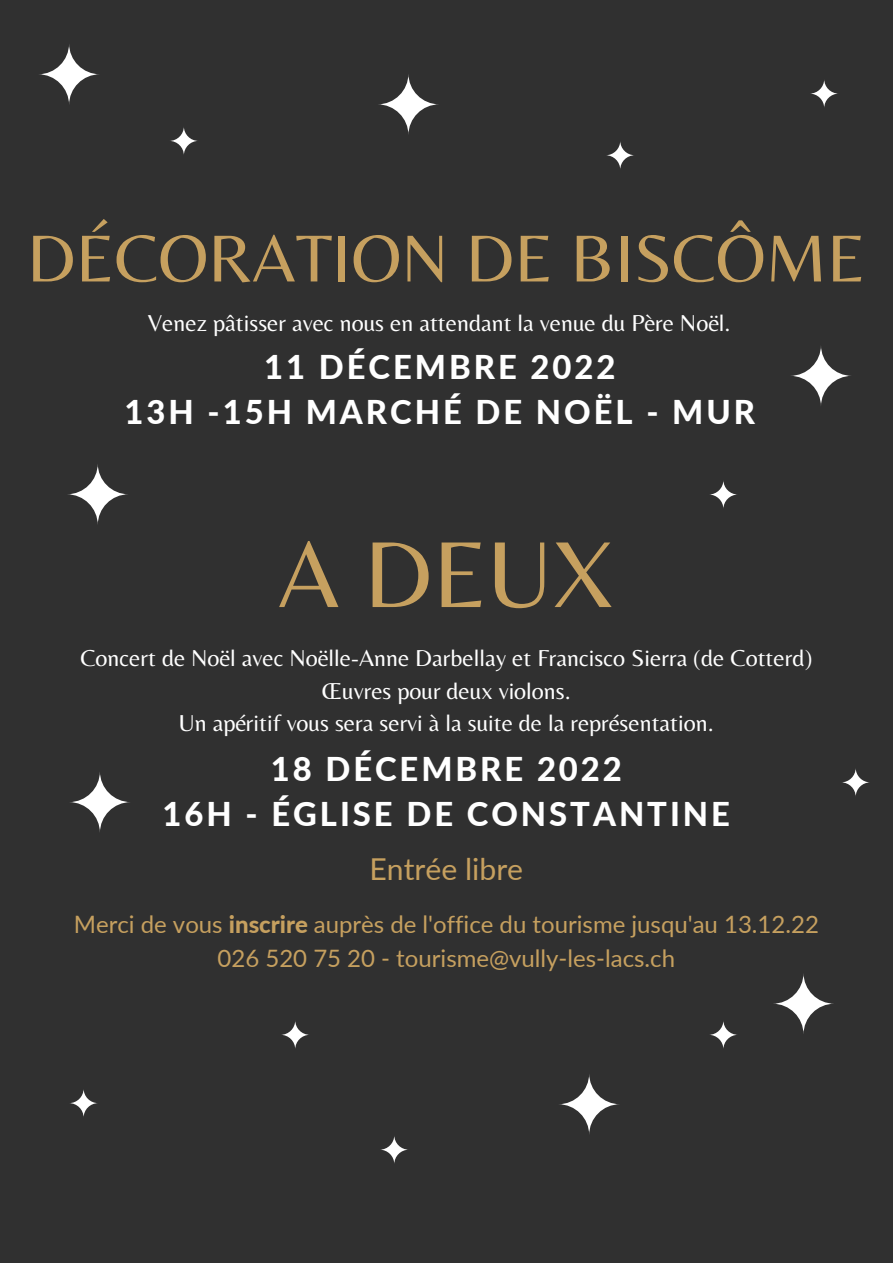
<style>
.page{position:relative;width:893px;height:1264px;background:#fff}
.page>*{position:absolute;margin:0;border:0;box-sizing:border-box;transform-origin:0 0}
.t1{font:97.35px "Belleza";color:#c6a05f}
.t2{font:69px "Belleza";color:#c6a05f}
.t3{font:800 32.7px/45.3px "Lato";letter-spacing:.09em;color:#fff;text-align:center}
.t4{font:30.15px "Lato";color:#c6a05f}
.t5{font:24px/32.5px "Belleza";color:#fff;text-align:center}
.t6{font:24px/33.5px "Lato";color:#c6a05f;text-align:center}
.s1{font-weight:800}
</style>
<div class="page">
<div style="left:0;top:0;width:892px;height:1262px;background:#303030"></div>
<svg style="left:38px;top:43px;width:62px;height:62px"></svg>
<svg style="left:69px;top:771px;width:62px;height:62px"></svg>
<svg style="left:558px;top:1073px;width:62px;height:62px"></svg>
<svg style="left:772px;top:972px;width:62px;height:62px"></svg>
<svg style="left:790px;top:345px;width:61px;height:62px"></svg>
<svg style="left:377px;top:73px;width:62px;height:62px"></svg>
<svg style="left:169px;top:126px;width:29px;height:29px"></svg>
<svg style="left:605px;top:141px;width:29px;height:29px"></svg>
<svg style="left:809px;top:79px;width:29px;height:29px"></svg>
<svg style="left:708px;top:480px;width:30px;height:29px"></svg>
<svg style="left:841px;top:767px;width:29px;height:30px"></svg>
<svg style="left:708px;top:1020px;width:30px;height:29px"></svg>
<svg style="left:379px;top:1135px;width:30px;height:29px"></svg>
<svg style="left:69px;top:1088px;width:29px;height:29px"></svg>
<svg style="left:280px;top:1020px;width:30px;height:29px"></svg>
<svg style="left:67px;top:463px;width:62px;height:62px"></svg>
<h2 class="t2" style="left:27px;top:217px;width:840px">DÉCORATION DE BISCÔME</h2>
<p class="t5" style="left:148px;top:306px;width:584px">Venez pâtisser avec nous en attendant la venue du Père Noël.</p>
<h3 class="t3" style="left:125px;top:343px;width:632px">11 DÉCEMBRE 2022<br>13H -15H MARCHÉ DE NOËL - MUR</h3>
<h1 class="t1" style="left:278px;top:516px;width:338px">A DEUX</h1>
<p class="t5" style="left:80px;top:641px;width:733px">Concert de Noël avec Noëlle-Anne Darbellay et Francisco Sierra (de Cotterd)<br>Œuvres pour deux violons.<br>Un apéritif vous sera servi à la suite de la représentation.</p>
<h3 class="t3" style="left:163px;top:745px;width:569px">18 DÉCEMBRE 2022<br>16H - ÉGLISE DE CONSTANTINE</h3>
<p class="t4" style="left:369px;top:850px;width:155px">Entrée libre</p>
<p class="t6" style="left:74px;top:907px;width:746px">Merci de vous <span class="s1">inscrire</span> auprès de l'office du tourisme jusqu'au 13.12.22<br>026 520 75 20 - tourisme@vully-les-lacs.ch</p>
</div>
